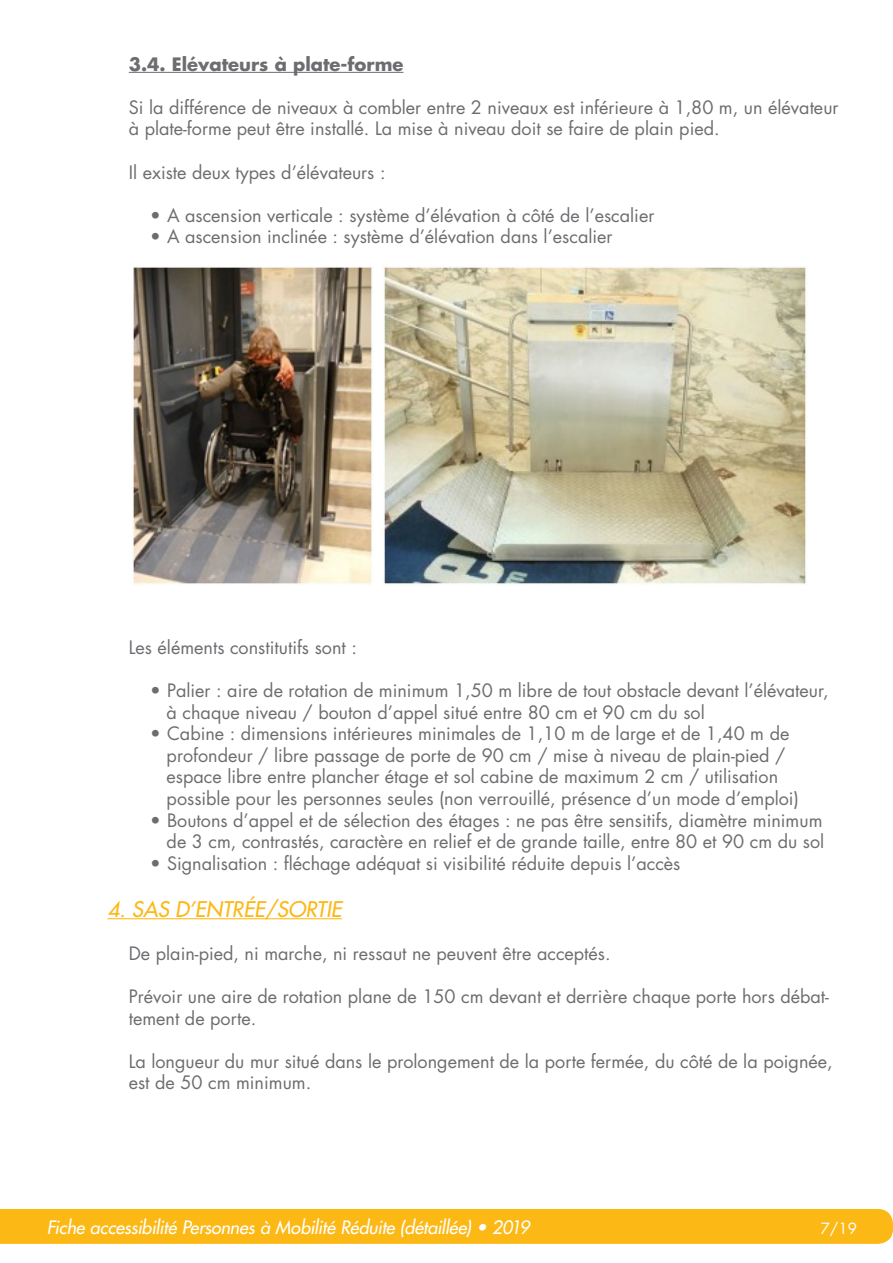
<style>
.page{position:relative;width:893px;height:1263px;background:#fff}
.page>*{position:absolute;margin:0;border:0;box-sizing:border-box;transform-origin:0 0}
.t1{font:italic 21px "Futura";color:#fcb814}
.t2{font:18px/21.6px "Futura";color:#6c6d70}
.t3{font:italic 18px "Futura";letter-spacing:-.01em;color:#fff}
.t4{font:700 18px "Futura";color:#6c6d70}
.t5{font:15px "Futura";color:#fff}
</style>
<div class="page">
<div style="left:0;top:1209px;width:893px;height:35px;background:#fcb814"></div>
<hr style="left:129px;top:72px;width:274px;height:1px;background:#6c6d70">
<hr style="left:107px;top:918px;width:235px;height:1px;background:#fcb814">
<img style="left:132px;top:265px;width:241px;height:320px">
<img style="left:383px;top:265px;width:425px;height:320px">
<p class="t4" style="left:129px;top:52px;width:276px">3.4. Elévateurs à plate-forme</p>
<p class="t2" style="left:129px;top:97px;width:711px">Si la différence de niveaux à combler entre 2 niveaux est inférieure à 1,80 m, un élévateur à plate-forme peut être installé. La mise à niveau doit se faire de plain pied.</p>
<p class="t2" style="left:129px;top:161px;width:258px">Il existe deux types d’élévateurs :</p>
<p class="t2" style="left:150px;top:205px;width:506px">• A ascension verticale : système d’élévation à côté de l’escalier</p>
<p class="t2" style="left:150px;top:226px;width:464px">• A ascension inclinée : système d’élévation dans l’escalier</p>
<p class="t2" style="left:129px;top:637px;width:230px">Les éléments constitutifs sont :</p>
<p class="t2" style="left:150px;top:680px;width:680px">• Palier : aire de rotation de minimum 1,50 m libre de tout obstacle devant l’élévateur,</p>
<p class="t2" style="left:167px;top:701px;width:540px">à chaque niveau / bouton d’appel situé entre 80 cm et 90 cm du sol</p>
<p class="t2" style="left:150px;top:723px;width:641px">• Cabine : dimensions intérieures minimales de 1,10 m de large et de 1,40 m de</p>
<p class="t2" style="left:167px;top:745px;width:620px">profondeur / libre passage de porte de 90 cm / mise à niveau de plain-pied /</p>
<p class="t2" style="left:167px;top:766px;width:613px">espace libre entre plancher étage et sol cabine de maximum 2 cm / utilisation</p>
<p class="t2" style="left:167px;top:788px;width:634px">possible pour les personnes seules (non verrouillé, présence d’un mode d’emploi)</p>
<p class="t2" style="left:150px;top:809px;width:674px">• Boutons d’appel et de sélection des étages : ne pas être sensitifs, diamètre minimum</p>
<p class="t2" style="left:167px;top:831px;width:659px">de 3 cm, contrastés, caractère en relief et de grande taille, entre 80 et 90 cm du sol</p>
<p class="t2" style="left:150px;top:853px;width:532px">• Signalisation : fléchage adéquat si visibilité réduite depuis l’accès</p>
<p class="t1" style="left:107px;top:896px;width:236px">4. SAS D’ENTRÉE/SORTIE</p>
<p class="t2" style="left:129px;top:943px;width:483px">De plain-pied, ni marche, ni ressaut ne peuvent être acceptés.</p>
<p class="t2" style="left:129px;top:986px;width:702px">Prévoir une aire de rotation plane de 150 cm devant et derrière chaque porte hors débat&shy;tement de porte.</p>
<p class="t2" style="left:129px;top:1051px;width:705px">La longueur du mur situé dans le prolongement de la porte fermée, du côté de la poignée, est de 50 cm minimum.</p>
<p class="t3" style="left:47px;top:1215px;width:484px">Fiche accessibilité Personnes à Mobilité Réduite (détaillée) • 2019</p>
<p class="t5" style="left:821px;top:1218px;width:38px">7/19</p>
</div>
